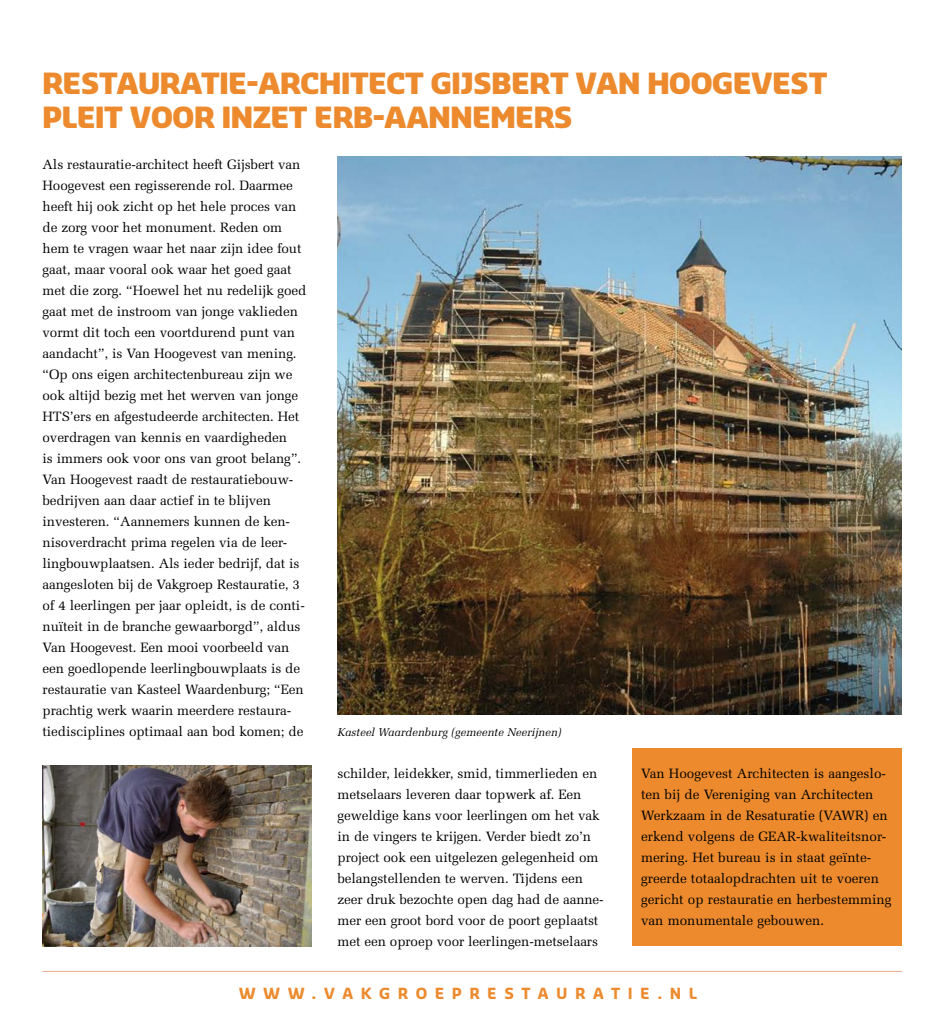
<style>
.page{position:relative;width:936px;height:1021px;background:#fff}
.page>*{position:absolute;margin:0;border:0;box-sizing:border-box;transform-origin:0 0}
.Kop{font:900 28.5px/34.5px "Sansa";letter-spacing:-.01em;color:#ec8a2d}
.t1{font:700 15px "Sansa";letter-spacing:.5em;color:#ec8a2d}
.Platte_Tekst{font:13.5px/21px "Melior";letter-spacing:-.01em;color:#000}
.Platte_Tekst-2{font:italic 11.25px "Melior";color:#000}
</style>
<div class="page">
<hr style="left:43px;top:971px;width:858px;height:1px;background:#e9aa8e">
<img style="left:337px;top:157px;width:564px;height:558px">
<img style="left:43px;top:765px;width:269px;height:181px">
<div style="left:632px;top:748px;width:269px;height:198px;background:#ec8a2d"></div>
<p class="Kop" style="left:43px;top:64px;width:786px">RESTAURATIE-ARCHITECT GIJSBERT VAN HOOGEVEST<br>PLEIT VOOR INZET ERB-AANNEMERS</p>
<p class="Platte_Tekst" style="left:43px;top:153px;width:265px">Als restauratie-architect heeft Gijsbert van Hoogevest een regisserende rol. Daarmee heeft hij ook zicht op het hele proces van de zorg voor het monument. Reden om hem te vragen waar het naar zijn idee fout gaat, maar vooral ook waar het goed gaat met die zorg. “Hoewel het nu redelijk goed gaat met de instroom van jonge vaklieden vormt dit toch een voortdurend punt van aandacht”, is Van Hoogevest van mening. “Op ons eigen architectenbureau zijn we ook altijd bezig met het werven van jonge HTS’ers en afgestudeerde architecten. Het overdragen van kennis en vaardigheden<br>is immers ook voor ons van groot belang”.<br>Van Hoogevest raadt de restauratiebouw&shy;bedrijven aan daar actief in te blijven investeren. “Aannemers kunnen de ken&shy;nisoverdracht prima regelen via de leer&shy;lingbouwplaatsen. Als ieder bedrijf, dat is aangesloten bij de Vakgroep Restauratie, 3 of 4 leerlingen per jaar opleidt, is de conti&shy;nuïteit in de branche gewaarborgd”, aldus Van Hoogevest. Een mooi voorbeeld van een goedlopende leerlingbouwplaats is de restauratie van Kasteel Waardenburg; “Een prachtig werk waarin meerdere restaura&shy;tiedisciplines optimaal aan bod komen; de</p>
<p class="Platte_Tekst-2" style="left:337px;top:725px;width:225px">Kasteel Waardenburg (gemeente Neerijnen)</p>
<p class="Platte_Tekst" style="left:337px;top:762px;width:268px">schilder, leidekker, smid, timmerlieden en metselaars leveren daar topwerk af. Een geweldige kans voor leerlingen om het vak in de vingers te krijgen. Verder biedt zo’n project ook een uitgelezen gelegenheid om belangstellenden te werven. Tijdens een zeer druk bezochte open dag had de aanne&shy;mer een groot bord voor de poort geplaatst met een oproep voor leerlingen-metselaars</p>
<p class="Platte_Tekst" style="left:641px;top:762px;width:252px">Van Hoogevest Architecten is aangeslo&shy;ten bij de Vereniging van Architecten Werkzaam in de Resaturatie (VAWR) en erkend volgens de GEAR-kwaliteitsnor&shy;mering. Het bureau is in staat geïnte&shy;greerde totaalopdrachten uit te voeren gericht op restauratie en herbestemming van monumentale gebouwen.</p>
<p class="t1" style="left:239px;top:983px;width:460px">WWW.VAKGROEPRESTAURATIE.NL</p>
</div>
